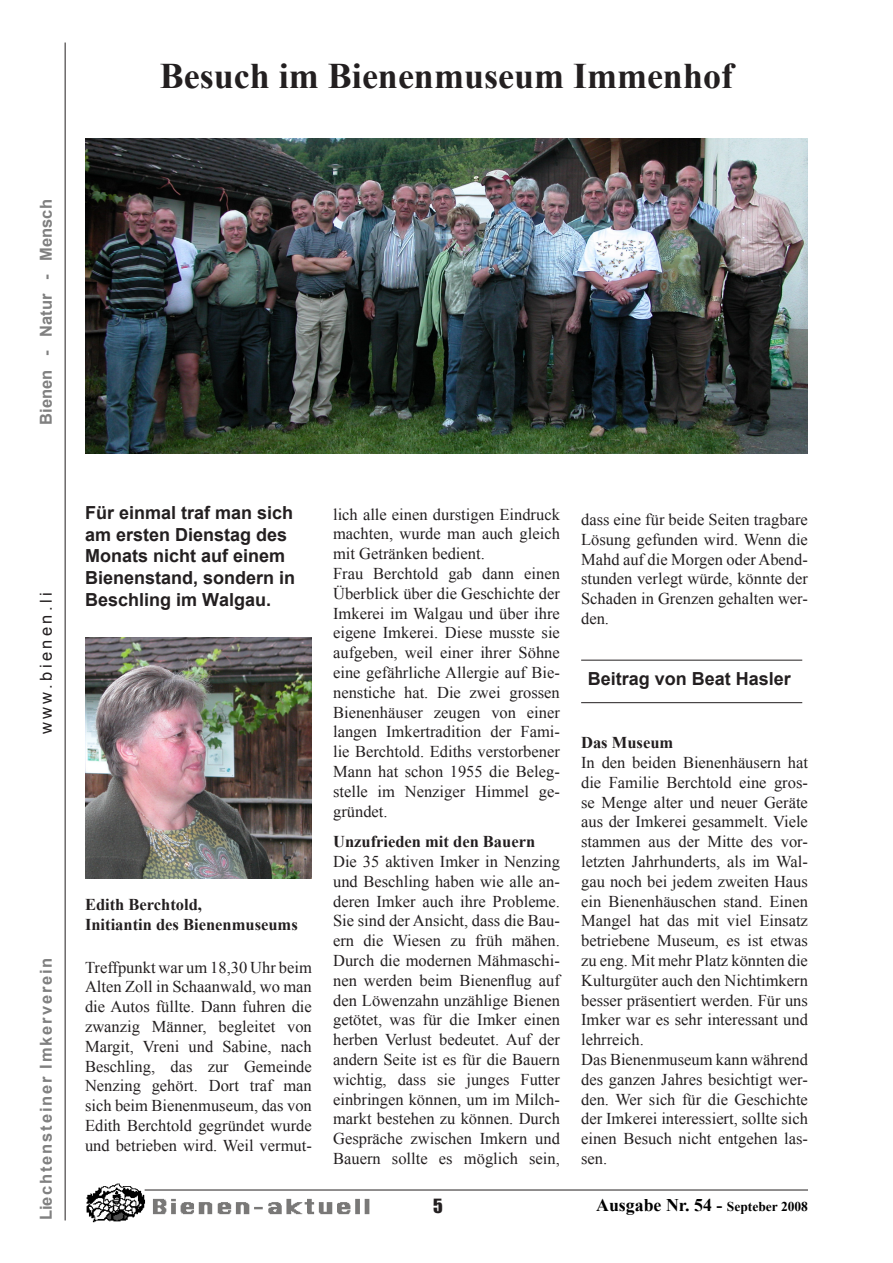
<style>
.page{position:relative;width:893px;height:1263px;background:#fff}
.page>*{position:absolute;margin:0;border:0;box-sizing:border-box;transform-origin:0 0}
.t1{font:700 36px "Times New Roman";color:#231f20}
.t2{font:700 18px/21.6px "Arial";color:#231f20}
.t3{font:700 17.85px "Times New Roman";color:#000}
.t4{font:16.5px/19.8px "Times New Roman";color:#231f20;text-align:justify}
.t5{font:700 16.5px "Times New Roman";color:#231f20}
.t6{font:700 16.5px "Arial";letter-spacing:.11em;color:#808080}
.t7{font:700 16.5px "Arial";color:#808080}
.t8{font:16.5px "Arial";letter-spacing:.2em;color:#231f20}
.s1{font-size:13.5px}
</style>
<div class="page">
<hr style="left:65px;top:43px;width:1px;height:1177px;background:#231f20">
<img style="left:86px;top:1183px;width:285px;height:39px">
<hr style="left:145px;top:1189px;width:663px;height:1px;background:#231f20">
<img style="left:85px;top:138px;width:723px;height:316px">
<hr style="left:581px;top:660px;width:221px;height:1px;background:#231f20">
<hr style="left:581px;top:702px;width:221px;height:1px;background:#231f20">
<img style="left:85px;top:637px;width:227px;height:241px">
<p class="t1" style="left:160px;top:51px;width:575px">Besuch im Bienenmuseum Immenhof</p>
<p class="t7" style="left:35px;top:425px;width:227px;rotate:-90deg">Bienen - Natur - Mensch</p>
<p class="t8" style="left:35px;top:734px;width:143px;rotate:-90deg">www.bienen.li</p>
<p class="t6" style="left:35px;top:1220px;width:264px;rotate:-90deg">Liechtensteiner Imkerverein</p>
<p class="t2" style="left:85px;top:503px;width:212px">Für einmal traf man sich am ersten Dienstag des<br>Monats nicht auf einem<br>Bienenstand, sondern in<br>Beschling im Walgau.</p>
<p class="t4" style="left:333px;top:504px;width:228px">lich alle einen durstigen Eindruck machten, wurde man auch gleich mit Getränken bedient.</p>
<p class="t4" style="left:333px;top:563px;width:228px">Frau Berchtold gab dann einen Überblick über die Geschichte der Imkerei im Walgau und über ihre eigene Imkerei. Diese musste sie aufgeben, weil einer ihrer Söhne eine gefährliche Allergie auf Bie&shy;nenstiche hat. Die zwei grossen Bienenhäuser zeugen von einer langen Imkertradition der Fami&shy;lie Berchtold. Ediths verstorbener Mann hat schon 1955 die Beleg&shy;stelle im Nenziger Himmel ge&shy;gründet.</p>
<p class="t5" style="left:333px;top:830px;width:204px">Unzufrieden mit den Bauern</p>
<p class="t4" style="left:333px;top:851px;width:228px">Die 35 aktiven Imker in Nenzing und Beschling haben wie alle an&shy;deren Imker auch ihre Probleme.<br>Sie sind der Ansicht, dass die Bau&shy;ern die Wiesen zu früh mähen.<br>Durch die modernen Mähmaschi&shy;nen werden beim Bienenflug auf den Löwenzahn unzählige Bienen getötet, was für die Imker einen herben Verlust bedeutet. Auf der andern Seite ist es für die Bauern wichtig, dass sie junges Futter einbringen können, um im Milch&shy;markt bestehen zu können. Durch Gespräche zwischen Imkern und Bauern sollte es möglich sein,</p>
<p class="t5" style="left:85px;top:893px;width:119px">Edith Berchtold,</p>
<p class="t5" style="left:85px;top:913px;width:214px">Initiantin des Bienenmuseums</p>
<p class="t4" style="left:85px;top:957px;width:228px">Treffpunkt war um 18,30 Uhr beim Alten Zoll in Schaanwald, wo man die Autos füllte. Dann fuhren die zwanzig Männer, begleitet von Margit, Vreni und Sabine, nach Beschling, das zur Gemeinde Nenzing gehört. Dort traf man sich beim Bienenmuseum, das von Edith Berchtold gegründet wurde und betrieben wird. Weil vermut-</p>
<p class="t4" style="left:581px;top:509px;width:228px">dass eine für beide Seiten tragbare Lösung gefunden wird. Wenn die Mahd auf die Morgen oder Abend&shy;stunden verlegt würde, könnte der Schaden in Grenzen gehalten wer&shy;den.</p>
<p class="t2" style="left:588px;top:669px;width:205px">Beitrag von Beat Hasler</p>
<p class="t5" style="left:581px;top:731px;width:94px">Das Museum</p>
<p class="t4" style="left:581px;top:752px;width:228px">In den beiden Bienenhäusern hat die Familie Berchtold eine gros&shy;se Menge alter und neuer Geräte aus der Imkerei gesammelt. Viele stammen aus der Mitte des vor&shy;letzten Jahrhunderts, als im Wal&shy;gau noch bei jedem zweiten Haus ein Bienenhäuschen stand. Einen Mangel hat das mit viel Einsatz betriebene Museum, es ist etwas zu eng. Mit mehr Platz könnten die Kulturgüter auch den Nichtimkern besser präsentiert werden. Für uns Imker war es sehr interessant und lehrreich.</p>
<p class="t4" style="left:581px;top:1049px;width:228px">Das Bienenmuseum kann während des ganzen Jahres besichtigt wer&shy;den. Wer sich für die Geschichte der Imkerei interessiert, sollte sich einen Besuch nicht entgehen las&shy;sen.</p>
<p class="t3" style="left:596px;top:1193px;width:213px">Ausgabe Nr. 54 - <span class="s1">Septeber 2008</span></p>
</div>
